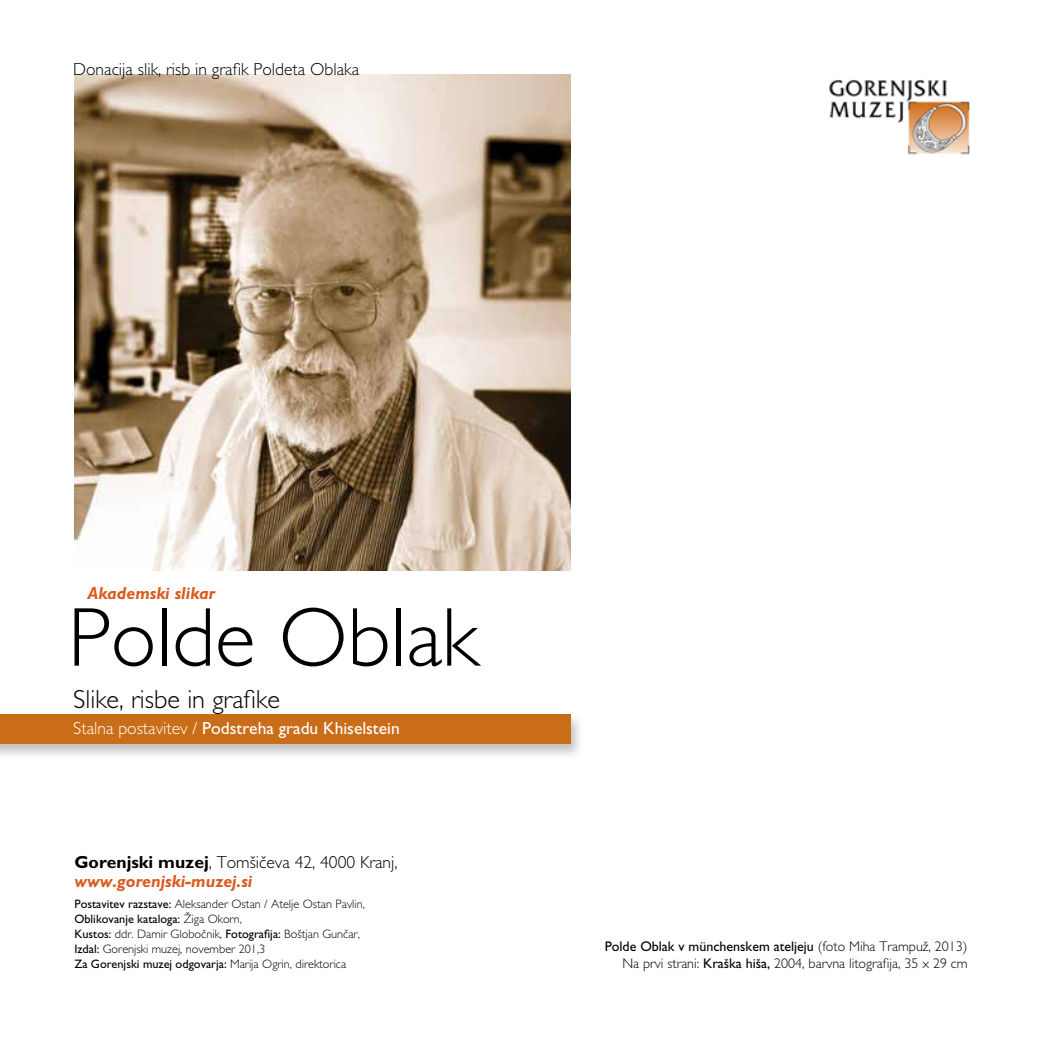
<style>
.page{position:relative;width:1042px;height:1042px;background:#fff}
.page>*{position:absolute;margin:0;border:0;box-sizing:border-box;transform-origin:0 0}
.t1{font:300 84px "Gill Sans X";color:#000}
.t2{font:300 26.25px "Gill Sans X";color:#000}
.t3{font:300 17.5px/19.2px "Gill Sans X";color:#000}
.t4{font:17.5px "Gill Sans X";color:#fff}
.t5{font:italic 700 17.5px "Gill Sans X";color:#db5a1e}
.t6{font:300 14px/16.8px "Gill Sans X";color:#000;text-align:right}
.t7{font:300 12.25px/14.9px "Gill Sans X";color:#000}
.s1{font-weight:300}
.s2{font-weight:700}
.s3{font-weight:700;font-style:italic;color:#db5a1e}
.s4{font-weight:400}
</style>
<div class="page">
<div style="left:0;top:711px;width:584px;height:49px;background:#000;opacity:.25"></div>
<div style="left:0;top:714px;width:570px;height:30px;background:#ca6d18"></div>
<img style="left:74px;top:75px;width:496px;height:496px">
<img style="left:829px;top:79px;width:141px;height:76px">
<h3 class="t3" style="left:73px;top:59px;width:287px">Donacija slik, risb in grafik Poldeta Oblaka</h3>
<h3 class="t5" style="left:87px;top:583px;width:129px">Akademski slikar</h3>
<h1 class="t1" style="left:68px;top:589px;width:412px">Polde Oblak</h1>
<h2 class="t2" style="left:73px;top:684px;width:208px">Slike, risbe in grafike</h2>
<h3 class="t4" style="left:73px;top:718px;width:328px"><span class="s1">Stalna postavitev /</span> Podstreha gradu Khiselstein</h3>
<h3 class="t3" style="left:74px;top:852px;width:325px"><span class="s2">Gorenjski muzej</span>, Tomšičeva 42, 4000 Kranj, <span class="s3">www.gorenjski-muzej.si</span></h3>
<p class="t7" style="left:74px;top:896px;width:292px"><span class="s4">Postavitev razstave:</span> Aleksander Ostan / Atelje Ostan Pavlin, <span class="s4">Oblikovanje kataloga:</span> Žiga Okorn,<br><span class="s4">Kustos:</span> ddr. Damir Globočnik, <span class="s4">Fotografija:</span> Boštjan Gunčar, <span class="s4">Izdal:</span> Gorenjski muzej, november 201,3<br><span class="s4">Za Gorenjski muzej odgovarja:</span> Marija Ogrin, direktorica</p>
<p class="t6" style="left:605px;top:938px;width:364px"><span class="s4">Polde Oblak v münchenskem ateljeju</span> (foto Miha Trampuž, 2013)<br>Na prvi strani: <span class="s4">Kraška hiša,</span> 2004, barvna litografija, 35 x 29 cm</p>
</div>
